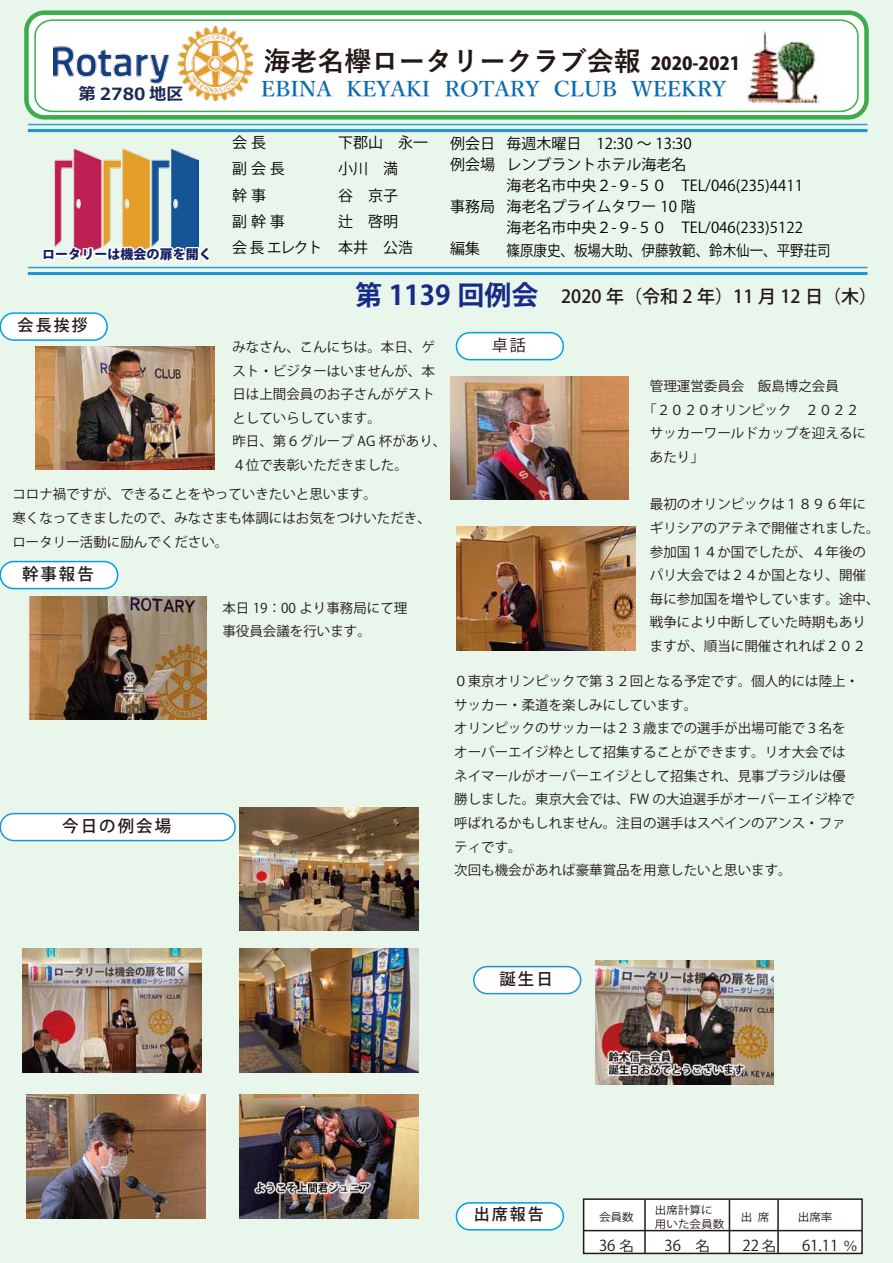
<style>
.page{position:relative;width:893px;height:1263px;background:#e9f6eb}
.page>*{position:absolute;margin:0;border:0;box-sizing:border-box;transform-origin:0 0}
.t1{font:700 27px "Yu Gothic";color:#231815}
.t2{font:600 21.45px "Yu Mincho";color:#0c6bb0}
.t3{font:500 18px "Koz Go Pr 6 N";color:#221815}
.t4{font:800 18px "Koz Go Pro";color:#231815}
.t5{font:700 16.8px "Meiryo";color:#1d2a53}
.t6{font:500 16.5px "Koz Go Pro";letter-spacing:.125em;color:#231815}
.t7{font:500 16.5px "Koz Go Pro";color:#221815}
.t8{font:500 16.5px "Koz Go Pr 6 N";color:#231815}
.t9{font:500 16.05px "Koz Go Pro";color:#221815}
.t10{font:500 16.05px "Koz Go Pr 6 N";color:#221815}
.t11{font:16.05px "Koz Go Pro";color:#221815}
.t12{font:15px/21px "Koz Go Pr 6 N";color:#040000}
.t13{font:15px "Koz Go Pr 6 N";color:#040000;scale:.9 1}
.t14{font:15px "Koz Go Pro";color:#221815}
.t15{font:15px/26.2px "Koz Go Pr 6 N";letter-spacing:.25em;color:#040000}
.t16{font:13.8px "Koz Go Pr 6 N";color:#221815;scale:1.07 1}
.t17{font:13.5px/23.7px "Koz Go Pro";color:#221815}
.t18{font:800 13.05px "Koz Go Pro";color:#171c61}
.t19{font:10.8px/13.5px "Koz Go Pr 6 N";color:#221815;scale:1.07 1}
.s1{font-family:"Koz Go Pro";font-weight:700;font-size:27px;color:#172a88}
.s2{font-family:"Koz Go Pr 6 N";font-size:13.8px}
</style>
<div class="page">
<div style="left:26px;top:13px;width:840px;height:104px;background:#fff;border-radius:18px"></div>
<div style="left:24px;top:10px;width:845px;height:110px;border:4px solid #3eac4a;border-radius:18px"></div>
<svg style="left:34px;top:19px;width:825px;height:94px"></svg>
<img style="left:747px;top:28px;width:75px;height:79px">
<hr style="left:28px;top:124px;width:839px;height:1px;background:#339cd1">
<hr style="left:28px;top:129px;width:839px;height:3px;background:#1e95d4">
<hr style="left:28px;top:267px;width:839px;height:1px;background:#339cd1">
<hr style="left:28px;top:272px;width:839px;height:3px;background:#1e95d4">
<img style="left:54px;top:149px;width:144px;height:88px">
<svg style="left:41px;top:237px;width:173px;height:32px"></svg>
<div style="left:583px;top:1198px;width:280px;height:56px;background:#fff;border:2px solid #221815"></div>
<hr style="left:584px;top:1230px;width:278px;height:1px;background:#221815">
<hr style="left:644px;top:1199px;width:2px;height:55px;background:#221815">
<hr style="left:729px;top:1199px;width:1px;height:55px;background:#221815">
<hr style="left:777px;top:1199px;width:2px;height:55px;background:#221815">
<div style="left:456px;top:1203px;width:107px;height:27px;background:#fff;border-radius:14px"></div>
<div style="left:456px;top:1202px;width:108px;height:28px;border:2px solid #00a0e9;border-radius:14px"></div>
<img style="left:36px;top:346px;width:178px;height:124px">
<div style="left:0;top:313px;width:107px;height:27px;background:#fff;border-radius:14px"></div>
<div style="left:0;top:312px;width:108px;height:29px;border:2px solid #00a0e9;border-radius:14px"></div>
<div style="left:0;top:561px;width:118px;height:27px;background:#fff;border-radius:14px"></div>
<div style="left:0;top:561px;width:118px;height:28px;border:2px solid #00a0e9;border-radius:14px"></div>
<div style="left:456px;top:333px;width:107px;height:27px;background:#fff;border-radius:13px"></div>
<div style="left:456px;top:332px;width:108px;height:28px;border:2px solid #00a0e9;border-radius:13px"></div>
<div style="left:0;top:813px;width:235px;height:27px;background:#fff;border-radius:14px"></div>
<div style="left:0;top:813px;width:236px;height:28px;border:2px solid #1e95d4;border-radius:14px"></div>
<img style="left:23px;top:949px;width:178px;height:123px">
<img style="left:28px;top:596px;width:179px;height:123px">
<img style="left:239px;top:807px;width:179px;height:124px">
<img style="left:239px;top:949px;width:179px;height:123px">
<img style="left:26px;top:1094px;width:179px;height:124px">
<img style="left:450px;top:376px;width:179px;height:124px">
<img style="left:456px;top:527px;width:179px;height:123px">
<img style="left:239px;top:1094px;width:179px;height:124px">
<img style="left:595px;top:961px;width:179px;height:123px">
<div style="left:474px;top:967px;width:107px;height:27px;background:#fff;border-radius:13px"></div>
<div style="left:473px;top:966px;width:108px;height:28px;border:2px solid #1e95d4;border-radius:13px"></div>
<p class="t5" style="left:79px;top:82px;width:106px">第 2780 地区</p>
<h1 class="t1" style="left:264px;top:46px;width:378px">海老名欅ロータリークラブ会報</h1>
<h2 class="t2" style="left:261px;top:77px;width:467px">EBINA KEYAKI ROTARY CLUB WEEKRY</h2>
<h3 class="t4" style="left:651px;top:51px;width:91px">2020-2021</h3>
<p class="t15" style="left:232px;top:130px;width:91px">会長<br>副会長<br>幹事<br>副幹事<br>会長エレクト</p>
<p class="t12" style="left:450px;top:133px;width:46px">例会日例会場</p>
<p class="t12" style="left:338px;top:130px;width:91px;line-height:26.2px">下郡山　永一小川　満<br>谷　京子<br>辻　啓明</p>
<p class="t12" style="left:507px;top:133px;width:298px">毎週木曜日　12:30 ～ 13:30<br>レンブラントホテル海老名<br>海老名市中央２-９-５０　TEL/046(235)4411海老名プライムタワー 10 階<br>海老名市中央２-９-５０　TEL/046(233)5122</p>
<p class="t12" style="left:450px;top:196px;width:46px">事務局</p>
<p class="t12" style="left:450px;top:238px;width:31px">編集</p>
<p class="t18" style="left:42px;top:246px;width:171px">ロータリーは機会の扉を開く</p>
<p class="t12" style="left:338px;top:237px;width:76px">本井　公浩</p>
<p class="t13" style="left:507px;top:242px;width:362px">篠原康史、板場大助、伊藤敦範、鈴木仙一、平野荘司</p>
<p class="t10" style="left:18px;top:316px;width:72px">会長挨拶</p>
<h3 class="t3" style="left:355px;top:287px;width:524px"><span class="s1">第 1139 回例会</span> 2020 年（令和 2 年）11 月 12 日（木）</h3>
<p class="t17" style="left:232px;top:336px;width:215px">みなさん、こんにちは。本日、ゲスト・ビジターはいませんが、本日は上間会員のお子さんがゲストとしていらしています。<br>昨日、第６グループ AG 杯があり、<br>４位で表彰いただきました。</p>
<p class="t17" style="left:12px;top:483px;width:420px">コロナ禍ですが、できることをやっていきたいと思います。<br>寒くなってきましたので、みなさまも体調にはお気をつけいただき、ロータリー活動に励んでください。</p>
<p class="t7" style="left:22px;top:563px;width:73px">幹事報告</p>
<p class="t17" style="left:222px;top:596px;width:187px">本日 19：00 より事務局にて理事役員会議を行います。</p>
<p class="t6" style="left:62px;top:815px;width:110px">今日の例会場</p>
<p class="t11" style="left:492px;top:334px;width:36px">卓話</p>
<p class="t17" style="left:650px;top:375px;width:190px">管理運営委員会　飯島博之会員</p>
<p class="t17" style="left:643px;top:398px;width:217px">「２０２０オリンピック　２０２２</p>
<p class="t17" style="left:650px;top:422px;width:217px">サッカーワールドカップを迎えるに</p>
<p class="t17" style="left:650px;top:446px;width:55px">あたり」</p>
<p class="t17" style="left:650px;top:493px;width:231px">最初のオリンピックは１８９６年にギリシアのアテネで開催されました。参加国１４か国でしたが、４年後のパリ大会では２４か国となり、開催毎に参加国を増やしています。途中、戦争により中断していた時期もありますが、順当に開催されれば２０２</p>
<p class="t17" style="left:454px;top:670px;width:406px">０東京オリンピックで第３２回となる予定です。個人的には陸上・サッカー・柔道を楽しみにしています。<br>オリンピックのサッカーは２３歳までの選手が出場可能で３名をオーバーエイジ枠として招集することができます。リオ大会ではネイマールがオーバーエイジとして招集され、見事ブラジルは優勝しました。東京大会では、FW の大迫選手がオーバーエイジ枠で呼ばれるかもしれません。注目の選手はスペインのアンス・ファティです。<br>次回も機会があれば豪華賞品を用意したいと思います。</p>
<p class="t8" style="left:499px;top:969px;width:55px">誕生日</p>
<p class="t9" style="left:474px;top:1204px;width:72px">出席報告</p>
<p class="t19" style="left:599px;top:1210px;width:34px">会員数</p>
<p class="t19" style="left:655px;top:1204px;width:66px">出席計算に用いた会員数</p>
<p class="t19" style="left:741px;top:1210px;width:28px">出 席</p>
<p class="t19" style="left:798px;top:1210px;width:34px">出席率</p>
<p class="t14" style="left:599px;top:1236px;width:37px">36<span class="s2">名</span></p>
<p class="t14" style="left:696px;top:1236px;width:164px"><span class="s2">名</span>　　22 　 61.11 <span class="s2">％</span></p>
<p class="t16" style="left:762px;top:1238px;width:15px">名</p>
<p class="t14" style="left:664px;top:1236px;width:18px">36</p>
</div>
